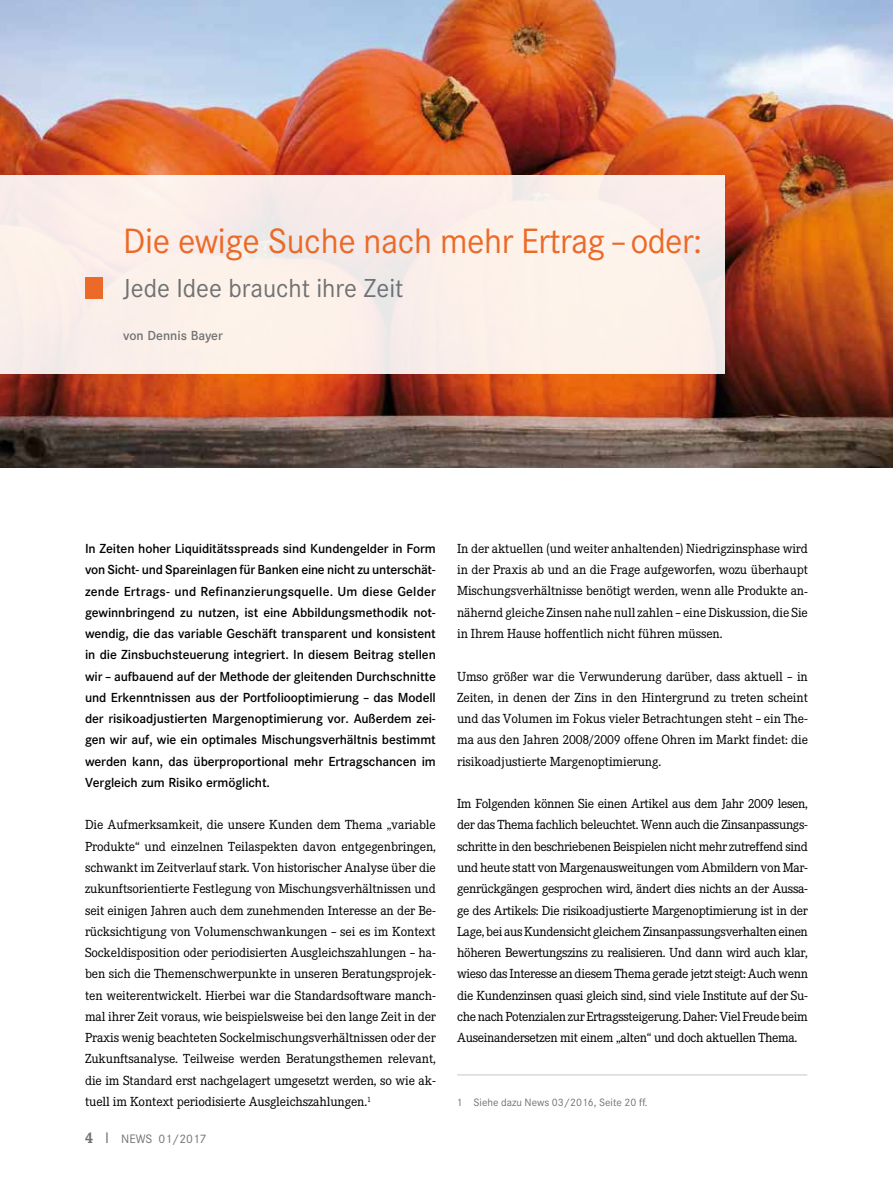
<style>
.page{position:relative;width:893px;height:1191px;background:#fff}
.page>*{position:absolute;margin:0;border:0;box-sizing:border-box;transform-origin:0 0}
.t1{font:34.5px "Corporate S";letter-spacing:-.01em;color:#eb6a27}
.t2{font:25.5px "Corporate S";color:#707172}
.t3{font:12.9px/21.3px "Corporate E";letter-spacing:-.01em;color:#000;text-align:justify}
.t4{font:500 12.9px/21.3px "Corporate S";letter-spacing:-.01em;color:#000;text-align:justify}
.t5{font:500 12.9px "Corporate S";color:#707172}
.t6{font:12px "Corporate S";color:#707172}
.t7{font:10.5px "Corporate S";color:#707172}
.s1{font-family:"Corporate E";font-weight:700;font-size:15px}
.s2{font-size:15px}
</style>
<div class="page">
<img style="left:0;top:0;width:893px;height:468px">
<div style="left:0;top:175px;width:724px;height:198px;background:#fcefea"></div>
<hr style="left:457px;top:1074px;width:350px;height:1px;background:#c6c7c8">
<div style="left:85px;top:277px;width:17px;height:22px;background:#eb6a27"></div>
<h1 class="t1" style="left:123px;top:221px;width:580px">Die ewige Suche nach mehr Ertrag – oder:</h1>
<h2 class="t2" style="left:123px;top:273px;width:282px">Jede Idee braucht ihre Zeit</h2>
<p class="t5" style="left:123px;top:328px;width:101px">von Dennis Bayer</p>
<p class="t4" style="left:85px;top:538px;width:352px">In Zeiten hoher Liquiditätsspreads sind Kundengelder in Form von Sicht- und Spareinlagen für Banken eine nicht zu unterschät&shy;zende Ertrags- und Refinanzierungsquelle. Um diese Gelder gewinnbringend zu nutzen, ist eine Abbildungsmethodik not&shy;wendig, die das variable Geschäft transparent und konsistent in die Zinsbuchsteuerung integriert. In diesem Beitrag stellen wir – aufbauend auf der Methode der gleitenden Durchschnitte und Erkenntnissen aus der Portfoliooptimierung – das Modell der risikoadjustierten Margenoptimierung vor. Außerdem zei&shy;gen wir auf, wie ein optimales Mischungsverhältnis bestimmt werden kann, das überproportional mehr Ertragschancen im Vergleich zum Risiko ermöglicht.</p>
<p class="t3" style="left:85px;top:814px;width:352px">Die Aufmerksamkeit, die unsere Kunden dem Thema „variable Produkte“ und einzelnen Teilaspekten davon entgegenbringen, schwankt im Zeitverlauf stark. Von historischer Analyse über die zukunftsorientierte Festlegung von Mischungsverhältnissen und seit einigen Jahren auch dem zunehmenden Interesse an der Be&shy;rücksichtigung von Volumenschwankungen – sei es im Kontext Sockeldisposition oder periodisierten Ausgleichszahlungen – ha&shy;ben sich die Themenschwerpunkte in unseren Beratungsprojek&shy;ten weiterentwickelt. Hierbei war die Standardsoftware manch&shy;mal ihrer Zeit voraus, wie beispielsweise bei den lange Zeit in der Praxis wenig beachteten Sockelmischungsverhältnissen oder der Zukunftsanalyse. Teilweise werden Beratungsthemen relevant, die im Standard erst nachgelagert umgesetzt werden, so wie ak&shy;tuell im Kontext periodisierte Ausgleichszahlungen.<sup>1</sup></p>
<p class="t6" style="left:85px;top:1132px;width:123px"><span class="s1">4</span> <span class="s2">I</span> NEWS 01/2017</p>
<p class="t3" style="left:457px;top:538px;width:352px">In der aktuellen (und weiter anhaltenden) Niedrigzinsphase wird in der Praxis ab und an die Frage aufgeworfen, wozu überhaupt Mischungsverhältnisse benötigt werden, wenn alle Produkte an&shy;nähernd gleiche Zinsen nahe null zahlen – eine Diskussion, die Sie in Ihrem Hause hoffentlich nicht führen müssen.</p>
<p class="t3" style="left:457px;top:665px;width:352px">Umso größer war die Verwunderung darüber, dass aktuell – in Zeiten, in denen der Zins in den Hintergrund zu treten scheint und das Volumen im Fokus vieler Betrachtungen steht – ein The&shy;ma aus den Jahren 2008/2009 offene Ohren im Markt findet: die risikoadjustierte Margenoptimierung.</p>
<p class="t3" style="left:457px;top:793px;width:352px">Im Folgenden können Sie einen Artikel aus dem Jahr 2009 lesen, der das Thema fachlich beleuchtet. Wenn auch die Zinsanpassungs&shy;schritte in den beschriebenen Beispielen nicht mehr zutreffend sind und heute statt von Margenausweitungen vom Abmildern von Mar&shy;genrückgängen gesprochen wird, ändert dies nichts an der Aussa&shy;ge des Artikels: Die risikoadjustierte Margenoptimierung ist in der Lage, bei aus Kundensicht gleichem Zinsanpassungsverhalten einen höheren Bewertungszins zu realisieren. Und dann wird auch klar, wieso das Interesse an diesem Thema gerade jetzt steigt: Auch wenn die Kundenzinsen quasi gleich sind, sind viele Institute auf der Su&shy;che nach Potenzialen zur Ertragssteigerung. Daher: Viel Freude beim Auseinandersetzen mit einem „alten“ und doch aktuellen Thema.</p>
<p class="t7" style="left:456px;top:1096px;width:193px">1 Siehe dazu News 03/2016, Seite 20 ff.</p>
</div>
